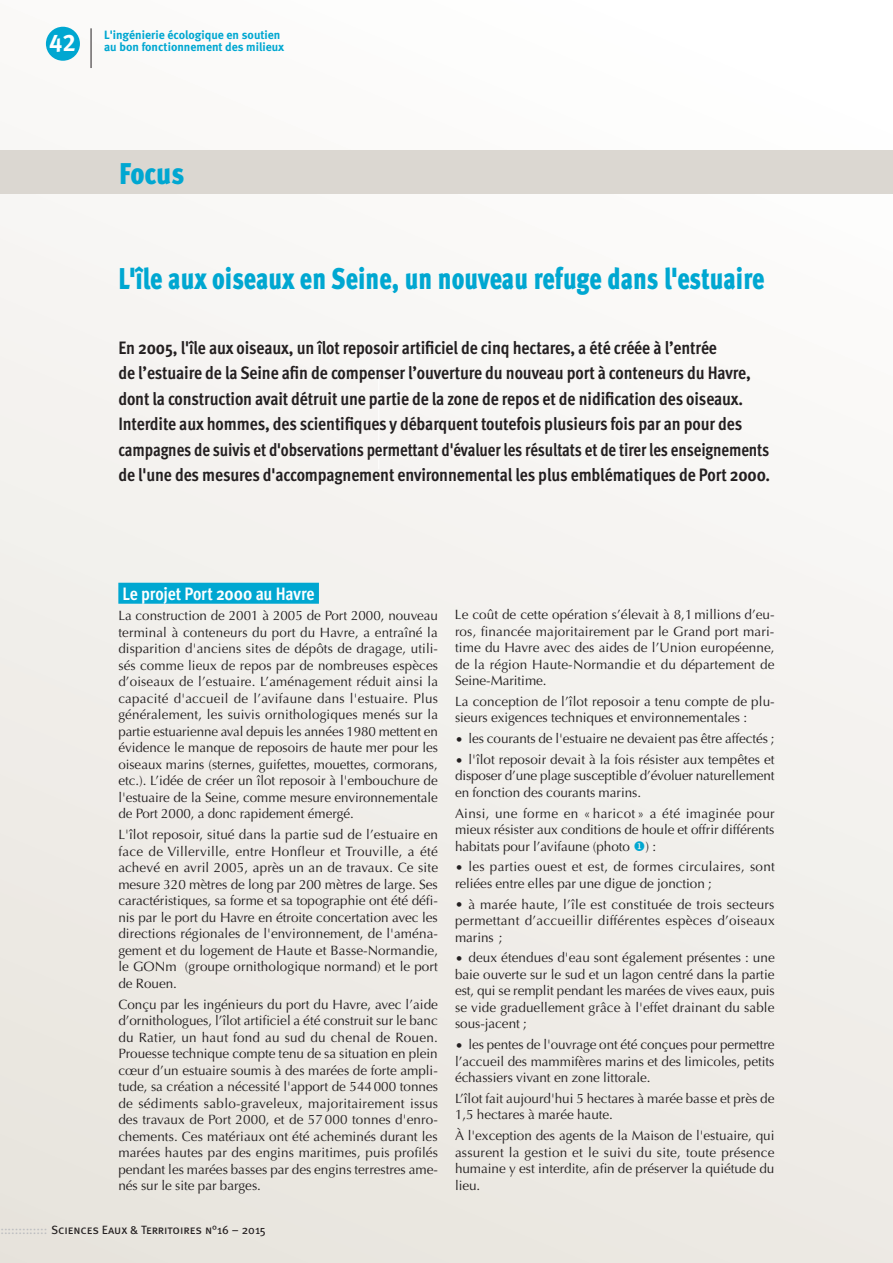
<style>
.page{position:relative;width:893px;height:1263px;background:#fff}
.page>*{position:absolute;margin:0;border:0;box-sizing:border-box;transform-origin:0 0}
.t1{font:900 30px "Meta Cond OT";color:#00a7d1;scale:.9 1}
.t2{font:900 30px "Meta Cond OT";color:#00a7d1}
.t3{font:24px "Meta Bold Caps Expert";color:#fff}
.t4{font:700 18px/25.5px "Meta Cond OT";letter-spacing:-.005em;color:#231f20}
.t5{font:700 18px "Meta Cond OT";letter-spacing:-.01em;color:#fff}
.t6{font:13.5px/16.5px "Optima";letter-spacing:-.005em;color:#231f20;text-align:justify}
.t7{font:13.5px/16.5px "Optima";letter-spacing:.02em;color:#231f20}
.t8{font:700 12px/12px "Meta";color:#00a7d1}
.t9{font:12px "Meta Book Caps";letter-spacing:-.005em;color:#231f20}
.s1{color:#00a7d1}
.s2{color:#bcbdc0}
</style>
<div class="page">
<div style="left:0;top:0;width:893px;height:1263px;background:linear-gradient(to bottom,#fdfdfc,#e9e6e0)"></div>
<hr style="left:378px;top:371px;width:1px;height:98px;background:#fff">
<div style="left:118px;top:583px;width:201px;height:21px;background:#00a7d1"></div>
<div style="left:0;top:150px;width:893px;height:44px;background:#dbd7d1"></div>
<svg style="left:892px;top:0;width:1px;height:1263px"></svg>
<div style="left:46px;top:27px;width:34px;height:34px;background:#00a7d1;border-radius:50%"></div>
<hr style="left:91px;top:28px;width:1px;height:40px;background:#231f20">
<h2 class="t3" style="left:49px;top:28px;width:28px">42</h2>
<p class="t8" style="left:104px;top:29px;width:181px">L'ingénierie écologique en soutien au bon fonctionnement des milieux</p>
<h1 class="t2" style="left:119px;top:154px;width:67px">Focus</h1>
<h1 class="t1" style="left:118px;top:259px;width:719px">L'île aux oiseaux en Seine, un nouveau refuge dans l'estuaire</h1>
<p class="t4" style="left:118px;top:335px;width:653px">En 2005, l'île aux oiseaux, un îlot reposoir artificiel de cinq hectares, a été créée à l’entrée<br>de l’estuaire de la Seine afin de compenser l’ouverture du nouveau port à conteneurs du Havre, dont la construction avait détruit une partie de la zone de repos et de nidification des oiseaux.<br>Interdite aux hommes, des scientifiques y débarquent toutefois plusieurs fois par an pour des campagnes de suivis et d'observations permettant d'évaluer les résultats et de tirer les enseignements de l'une des mesures d'accompagnement environnemental les plus emblématiques de Port 2000.</p>
<h3 class="t5" style="left:123px;top:582px;width:193px">Le projet Port 2000 au Havre</h3>
<p class="t6" style="left:118px;top:608px;width:321px">La construction de 2001 à 2005 de Port 2000, nouveau terminal à conteneurs du port du Havre, a entraîné la disparition d'anciens sites de dépôts de dragage, utili&shy;sés comme lieux de repos par de nombreuses espèces d’oiseaux de l’estuaire. L’aménagement réduit ainsi la capacité d'accueil de l’avifaune dans l'estuaire. Plus généralement, les suivis ornithologiques menés sur la partie estuarienne aval depuis les années 1980 mettent en évidence le manque de reposoirs de haute mer pour les oiseaux marins (sternes, guifettes, mouettes, cormorans, etc.). L’idée de créer un îlot reposoir à l'embouchure de l'estuaire de la Seine, comme mesure environnementale de Port 2000, a donc rapidement émergé.</p>
<p class="t6" style="left:118px;top:827px;width:321px">L'îlot reposoir, situé dans la partie sud de l’estuaire en face de Villerville, entre Honfleur et Trouville, a été achevé en avril 2005, après un an de travaux. Ce site mesure 320 mètres de long par 200 mètres de large. Ses caractéristiques, sa forme et sa topographie ont été défi&shy;nis par le port du Havre en étroite concertation avec les directions régionales de l'environnement, de l'aména&shy;gement et du logement de Haute et Basse-Normandie, le GONm (groupe ornithologique normand) et le port de Rouen.</p>
<p class="t6" style="left:118px;top:996px;width:321px">Conçu par les ingénieurs du port du Havre, avec l’aide d’ornithologues, l’îlot artificiel a été construit sur le banc du Ratier, un haut fond au sud du chenal de Rouen.<br>Prouesse technique compte tenu de sa situation en plein cœur d’un estuaire soumis à des marées de forte ampli&shy;tude, sa création a nécessité l'apport de 544000 tonnes de sédiments sablo-graveleux, majoritairement issus des travaux de Port 2000, et de 57 000 tonnes d'enro&shy;chements. Ces matériaux ont été acheminés durant les marées hautes par des engins maritimes, puis profilés pendant les marées basses par des engins terrestres ame&shy;nés sur le site par barges.</p>
<p class="t6" style="left:455px;top:606px;width:321px">Le coût de cette opération s’élevait à 8,1millions d’eu&shy;ros, financée majoritairement par le Grand port mari&shy;time du Havre avec des aides de l’Union européenne, de la région Haute-Normandie et du département de Seine-Maritime.</p>
<p class="t6" style="left:455px;top:693px;width:321px">La conception de l’îlot reposoir a tenu compte de plu&shy;sieurs exigences techniques et environnementales :</p>
<p class="t6" style="left:455px;top:730px;width:321px">• les courants de l'estuaire ne devaient pas être affectés ;</p>
<p class="t6" style="left:455px;top:751px;width:321px">• l'îlot reposoir devait à la fois résister aux tempêtes et disposer d’une plage susceptible d’évoluer naturellement en fonction des courants marins.</p>
<p class="t6" style="left:455px;top:805px;width:321px">Ainsi, une forme en « haricot » a été imaginée pour mieux résister aux conditions de houle et offrir différents habitats pour l’avifaune (photo <span class="s1">◆</span>) :</p>
<p class="t7" style="left:455px;top:859px;width:321px">• les parties ouest et est, de formes circulaires, sont reliées entre elles par une digue de jonction ;</p>
<p class="t6" style="left:455px;top:896px;width:321px">• à marée haute, l’île est constituée de trois secteurs permettant d’accueillir différentes espèces d’oiseaux marins ;</p>
<p class="t6" style="left:455px;top:950px;width:321px">• deux étendues d'eau sont également présentes : une baie ouverte sur le sud et un lagon centré dans la partie est, qui se remplit pendant les marées de vives eaux, puis se vide graduellement grâce à l'effet drainant du sable sous-jacent ;</p>
<p class="t6" style="left:455px;top:1036px;width:321px">• les pentes de l'ouvrage ont été conçues pour permettre l’accueil des mammifères marins et des limicoles, petits échassiers vivant en zone littorale.</p>
<p class="t6" style="left:455px;top:1090px;width:321px">L’îlot fait aujourd'hui 5 hectares à marée basse et près de<br>1,5 hectares à marée haute.</p>
<p class="t6" style="left:455px;top:1127px;width:321px">À l'exception des agents de la Maison de l'estuaire, qui assurent la gestion et le suivi du site, toute présence humaine y est interdite, afin de préserver la quiétude du lieu.</p>
<p class="t9" style="left:0;top:1223px;width:267px"><span class="s2">:::::::::::::</span> Sciences Eaux &amp; Territoires n°16 – 2015</p>
</div>
